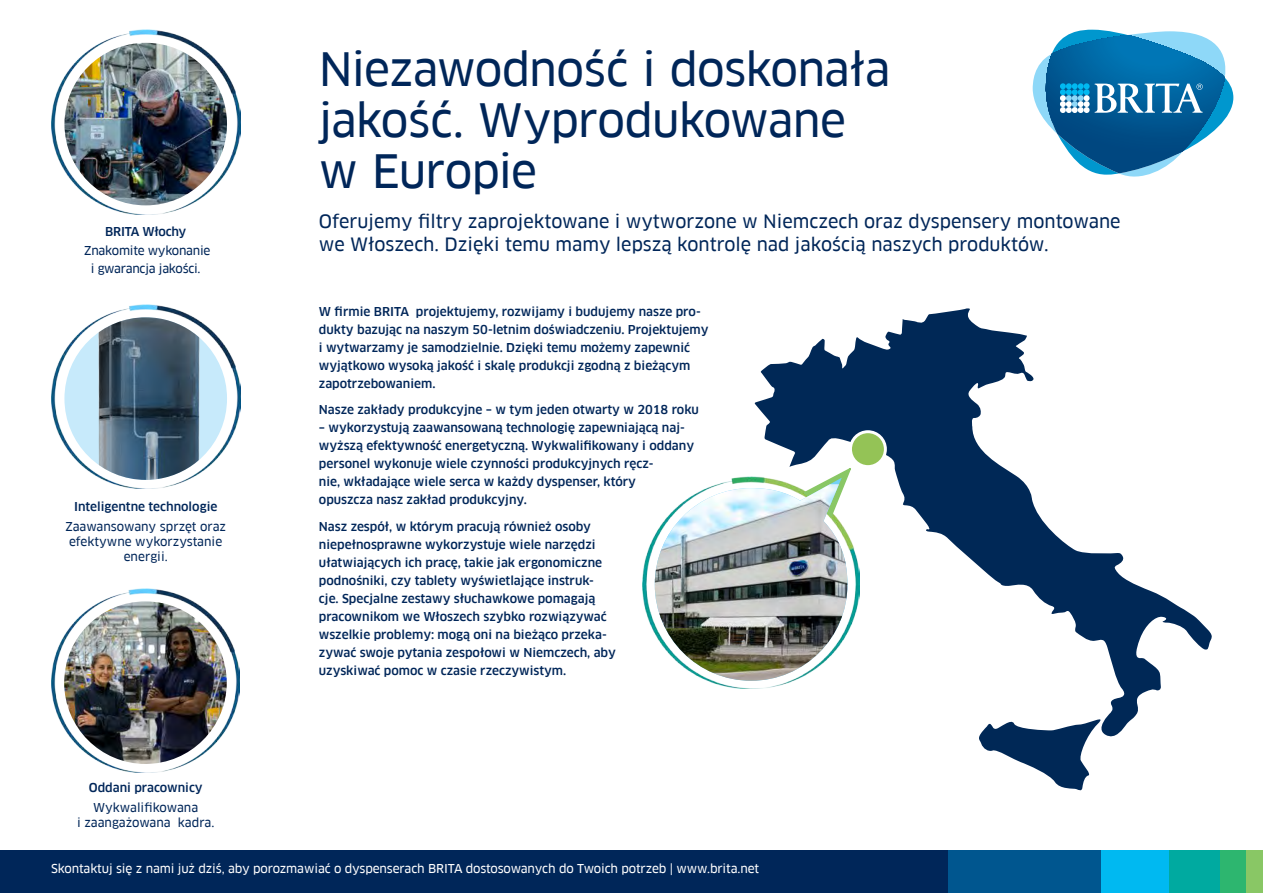
<style>
.page{position:relative;width:1263px;height:893px;background:#fff}
.page>*{position:absolute;margin:0;border:0;box-sizing:border-box;transform-origin:0 0}
.t1{font:45px/51px "Clan Pro News CV";letter-spacing:-.02em;color:#002659}
.t2{font:18px/22.5px "Clan Pro News CV";color:#002659}
.t3{font:12px/18px "Clan Pro Medium CV";color:#002659}
.t4{font:12px/15px "Clan Pro News CV";letter-spacing:-.01em;color:#002659;text-align:center}
.t5{font:12px "Clan Pro News CV";letter-spacing:-.01em;color:#fff}
.t6{font:12px "Clan Pro Medium CV";letter-spacing:-.02em;color:#002659}
</style>
<div class="page">
<img style="left:51px;top:30px;width:189px;height:184px">
<img style="left:64px;top:43px;width:163px;height:162px;border-radius:81px">
<img style="left:51px;top:304px;width:189px;height:185px">
<div style="left:64px;top:317px;width:163px;height:163px;background:#c7eafb;border-radius:50%"></div>
<img style="left:90px;top:317px;width:132px;height:163px">
<img style="left:51px;top:588px;width:189px;height:185px">
<img style="left:64px;top:601px;width:163px;height:163px;border-radius:81px">
<svg style="left:980px;top:741px;width:110px;height:50px"></svg>
<svg style="left:755px;top:308px;width:457px;height:433px"></svg>
<div style="left:850px;top:432px;width:35px;height:35px;background:#94c356;border-radius:50%"></div>
<div style="left:849px;top:430px;width:38px;height:38px;border:3px solid #fff;border-radius:50%"></div>
<img style="left:642px;top:476px;width:218px;height:213px">
<svg style="left:655px;top:465px;width:198px;height:216px"></svg>
<img style="left:655px;top:484px;width:192px;height:197px">
<div style="left:0;top:850px;width:948px;height:43px;background:#002659"></div>
<div style="left:948px;top:850px;width:153px;height:43px;background:#00568f"></div>
<div style="left:1101px;top:850px;width:68px;height:43px;background:#00b9f1"></div>
<div style="left:1169px;top:850px;width:51px;height:43px;background:#00aaa0"></div>
<div style="left:1220px;top:850px;width:26px;height:43px;background:#2db66f"></div>
<div style="left:1246px;top:850px;width:17px;height:43px;background:#89c765"></div>
<svg style="left:1033px;top:30px;width:200px;height:147px"></svg>
<p class="t6" style="left:105px;top:224px;width:82px">BRITA Włochy</p>
<p class="t4" style="left:84px;top:242px;width:128px;line-height:18px">Znakomite wykonanie i gwarancja jakości.</p>
<p class="t3" style="left:74px;top:498px;width:145px">Inteligentne technologie</p>
<p class="t4" style="left:65px;top:519px;width:162px">Zaawansowany sprzęt oraz efektywne wykorzystanie energii.</p>
<h1 class="t1" style="left:319px;top:45px;width:573px">Niezawodność i doskonała jakość. Wyprodukowane w Europie</h1>
<h2 class="t2" style="left:319px;top:210px;width:803px">Oferujemy filtry zaprojektowane i wytworzone w Niemczech oraz dyspensery montowane we Włoszech. Dzięki temu mamy lepszą kontrolę nad jakością naszych produktów.</h2>
<p class="t3" style="left:319px;top:302px;width:391px">W firmie BRITA projektujemy, rozwijamy i budujemy nasze pro&shy;dukty bazując na naszym 50-letnim doświadczeniu. Projektujemy i wytwarzamy je samodzielnie. Dzięki temu możemy zapewnić wyjątkowo wysoką jakość i skalę produkcji zgodną z bieżącym zapotrzebowaniem.</p>
<p class="t3" style="left:319px;top:401px;width:382px">Nasze zakłady produkcyjne – w tym jeden otwarty w 2018 roku</p>
<p class="t3" style="left:319px;top:419px;width:377px">– wykorzystują zaawansowaną technologię zapewniającą naj&shy;wyższą efektywność energetyczną. Wykwalifikowany i oddany personel wykonuje wiele czynności produkcyjnych ręcz-<br>nie, wkładające wiele serca w każdy dyspenser, który<br>opuszcza nasz zakład produkcyjny.</p>
<p class="t3" style="left:319px;top:517px;width:298px">Nasz zespół, w którym pracują również osoby niepełnosprawne wykorzystuje wiele narzędzi ułatwiających ich pracę, takie jak ergonomiczne podnośniki, czy tablety wyświetlające instruk&shy;cje. Specjalne zestawy słuchawkowe pomagają pracownikom we Włoszech szybko rozwiązywać wszelkie problemy: mogą oni na bieżąco przeka&shy;zywać swoje pytania zespołowi w Niemczech, aby uzyskiwać pomoc w czasie rzeczywistym.</p>
<p class="t3" style="left:89px;top:779px;width:115px">Oddani pracownicy</p>
<p class="t4" style="left:77px;top:800px;width:139px">Wykwalifikowana<br>i zaangażowana kadra.</p>
<p class="t5" style="left:51px;top:861px;width:710px">Skontaktuj się z nami już dziś, aby porozmawiać o dyspenserach BRITA dostosowanych do Twoich potrzeb | www.brita.net</p>
</div>
